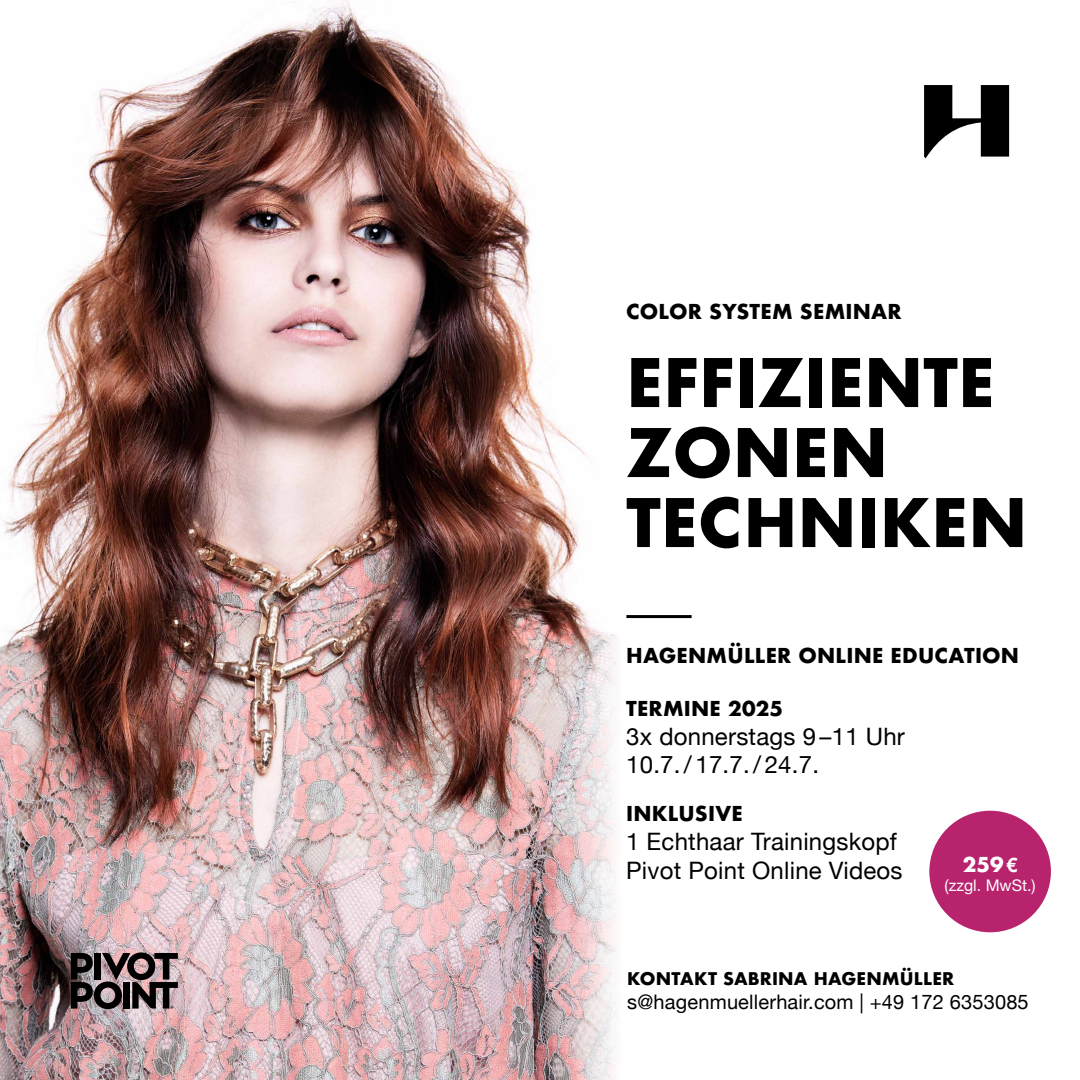
<style>
.page{position:relative;width:1080px;height:1080px;background:#fff}
.page>*{position:absolute;margin:0;border:0;box-sizing:border-box;transform-origin:0 0}
.t1{font:700 65px/70px "Futura";color:#000}
.t2{font:24px/28.8px "Helvetica Neue";letter-spacing:.01em;color:#000}
.t3{font:700 20px "Futura";letter-spacing:.01em;color:#000}
.t4{font:20px "Helvetica Neue";letter-spacing:.01em;color:#000}
.t5{font:700 20px "Futura";color:#fff}
.t6{font:700 17px "Futura";letter-spacing:.01em;color:#000}
.t7{font:16px "Helvetica Neue";color:#fff}
.s1{font-family:"Helvetica Neue"}
</style>
<div class="page">
<img style="left:0;top:0;width:692px;height:1080px">
<hr style="left:626px;top:615px;width:66px;height:3px;background:#000">
<svg style="left:71px;top:952px;width:107px;height:57px;background:#5d5154"></svg>
<div style="left:929px;top:811px;width:122px;height:121px;background:#b8236d;border-radius:50%"></div>
<svg style="left:924px;top:85px;width:85px;height:73px"></svg>
<p class="t3" style="left:626px;top:297px;width:277px">COLOR SYSTEM SEMINAR</p>
<h1 class="t1" style="left:626px;top:348px;width:403px">EFFIZIENTE<br>ZONEN<br>TECHNIKEN</h1>
<p class="t3" style="left:626px;top:641px;width:395px">HAGENMÜLLER ONLINE EDUCATION</p>
<p class="t3" style="left:626px;top:694px;width:159px">TERMINE 2025</p>
<p class="t2" style="left:626px;top:723px;width:280px">3x donnerstags 9 –11 Uhr<br>10.7./ 17.7./ 24.7.</p>
<p class="t3" style="left:626px;top:799px;width:118px">INKLUSIVE</p>
<p class="t2" style="left:626px;top:829px;width:278px">1 Echthaar Trainingskopf<br>Pivot Point Online Videos</p>
<p class="t5" style="left:963px;top:850px;width:56px">259<span class="s1">€</span></p>
<p class="t7" style="left:945px;top:874px;width:93px">(zzgl. MwSt.)</p>
<p class="t6" style="left:627px;top:966px;width:329px">KONTAKT SABRINA HAGENMÜLLER</p>
<p class="t4" style="left:627px;top:988px;width:403px">s@hagenmuellerhair.com | +49 172 6353085</p>
</div>
